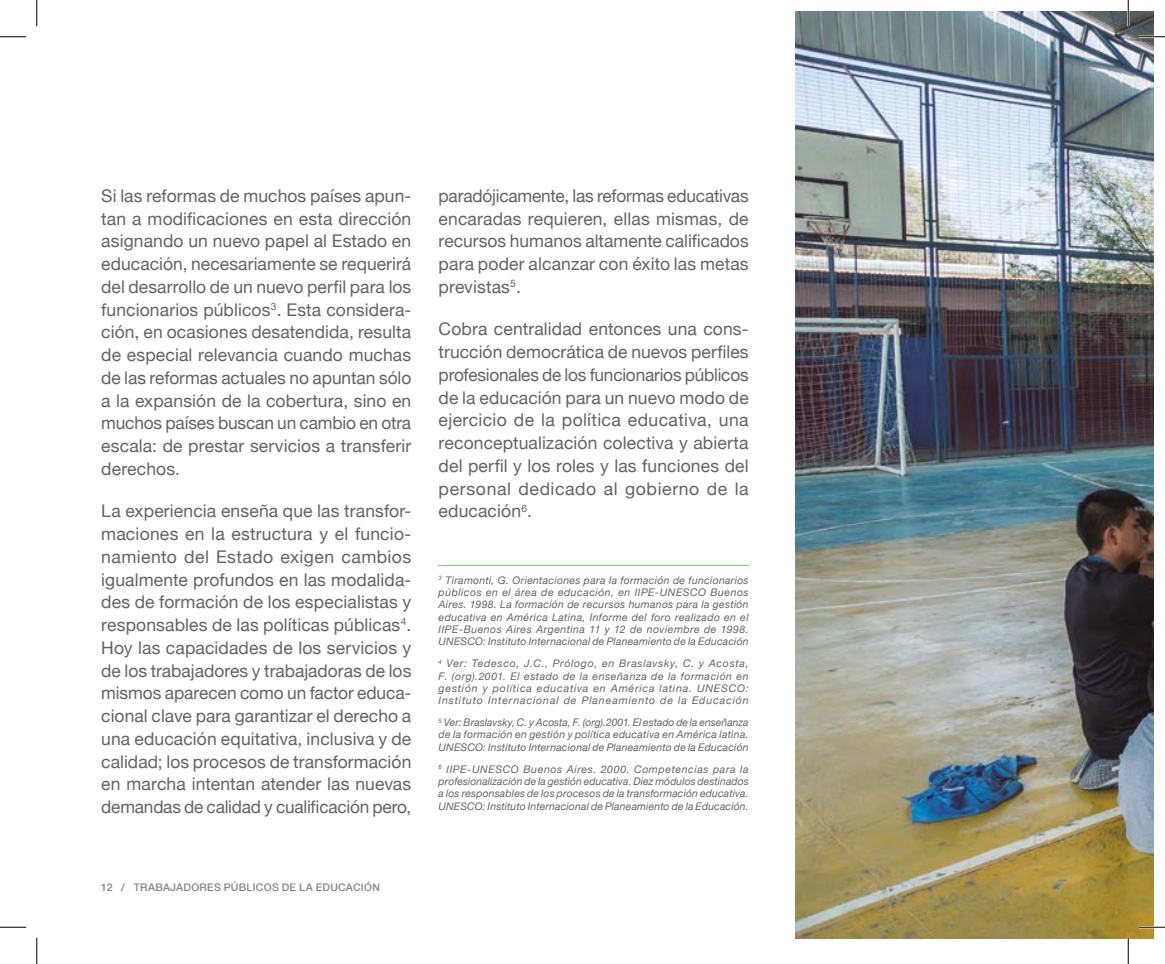
<style>
.page{position:relative;width:1165px;height:964px;background:#fff}
.page>*{position:absolute;margin:0;border:0;box-sizing:border-box;transform-origin:0 0}
.t1{font:17.5px/22.8px "Helvetica Neue";letter-spacing:.005em;color:#646363;text-align:justify}
.t2{font:italic 10.5px/12.2px "Helvetica Neue";letter-spacing:.02em;color:#646363;text-align:justify}
.t3{font:500 10.5px "Helvetica Neue";letter-spacing:.025em;color:#666665}
</style>
<div class="page">
<img style="left:796px;top:12px;width:357px;height:926px">
<hr style="left:439px;top:565px;width:310px;height:1px;background:#3cd52e">
<hr style="left:1139px;top:36px;width:26px;height:2px;background:#fff">
<hr style="left:1139px;top:926px;width:26px;height:2px;background:#fff">
<hr style="left:1127px;top:0;width:2px;height:26px;background:#fff">
<svg style="left:0;top:36px;width:26px;height:1px"></svg>
<svg style="left:1139px;top:36px;width:26px;height:1px"></svg>
<svg style="left:0;top:927px;width:26px;height:1px"></svg>
<svg style="left:1139px;top:927px;width:26px;height:1px"></svg>
<svg style="left:36px;top:0;width:1px;height:26px"></svg>
<svg style="left:36px;top:938px;width:1px;height:26px"></svg>
<svg style="left:1128px;top:0;width:1px;height:26px"></svg>
<svg style="left:1128px;top:938px;width:1px;height:26px"></svg>
<p class="t1" style="left:101px;top:185px;width:312px">Si las reformas de muchos países apun&shy;tan a modificaciones en esta dirección asignando un nuevo papel al Estado en educación, necesariamente se requerirá del desarrollo de un nuevo perfil para los funcionarios públicos<sup>3</sup>. Esta considera&shy;ción, en ocasiones desatendida, resulta de especial relevancia cuando muchas de las reformas actuales no apuntan sólo a la expansión de la cobertura, sino en muchos países buscan un cambio en otra escala: de prestar servicios a transferir derechos.</p>
<p class="t1" style="left:101px;top:501px;width:312px">La experiencia enseña que las transfor&shy;maciones en la estructura y el funcio&shy;namiento del Estado exigen cambios igualmente profundos en las modalida&shy;des de formación de los especialistas y responsables de las políticas públicas<sup>4</sup>.<br>Hoy las capacidades de los servicios y de los trabajadores y trabajadoras de los mismos aparecen como un factor educa&shy;cional clave para garantizar el derecho a una educación equitativa, inclusiva y de calidad; los procesos de transformación en marcha intentan atender las nuevas demandas de calidad y cualificación pero,</p>
<p class="t3" style="left:101px;top:879px;width:280px">12 / TRABAJADORES PÚBLICOS DE LA EDUCACIÓN</p>
<p class="t1" style="left:439px;top:185px;width:312px">paradójicamente, las reformas educativas encaradas requieren, ellas mismas, de recursos humanos altamente calificados para poder alcanzar con éxito las metas previstas<sup>5</sup>.</p>
<p class="t1" style="left:439px;top:319px;width:312px">Cobra centralidad entonces una cons&shy;trucción democrática de nuevos perfiles profesionales de los funcionarios públicos de la educación para un nuevo modo de ejercicio de la política educativa, una reconceptualización colectiva y abierta del perfil y los roles y las funciones del personal dedicado al gobierno de la educación<sup>6</sup>.</p>
<p class="t2" style="left:439px;top:575px;width:312px"><sup>3</sup> Tiramonti, G. Orientaciones para la formación de funcionarios públicos en el área de educación, en IIPE-UNESCO Buenos Aires. 1998. La formación de recursos humanos para la gestión educativa en América Latina, Informe del foro realizado en el IIPE-Buenos Aires Argentina 11 y 12 de noviembre de 1998.<br>UNESCO: Instituto Internacional de Planeamiento de la Educación</p>
<p class="t2" style="left:439px;top:658px;width:312px"><sup>4</sup> Ver: Tedesco, J.C., Prólogo, en Braslavsky, C. y Acosta, F. (org).2001. El estado de la enseñanza de la formación en gestión y política educativa en América latina. UNESCO:<br>Instituto Internacional de Planeamiento de la Educación</p>
<p class="t2" style="left:439px;top:717px;width:312px"><sup>5</sup> Ver: Braslavsky, C. y Acosta, F. (org).2001. El estado de la enseñanza de la formación en gestión y política educativa en América latina.<br>UNESCO: Instituto Internacional de Planeamiento de la Educación</p>
<p class="t2" style="left:439px;top:764px;width:312px"><sup>6</sup> IIPE-UNESCO Buenos Aires. 2000. Competencias para la profesionalización de la gestión educativa. Diez módulos destinados a los responsables de los procesos de la transformación educativa.<br>UNESCO: Instituto Internacional de Planeamiento de la Educación.</p>
</div>
